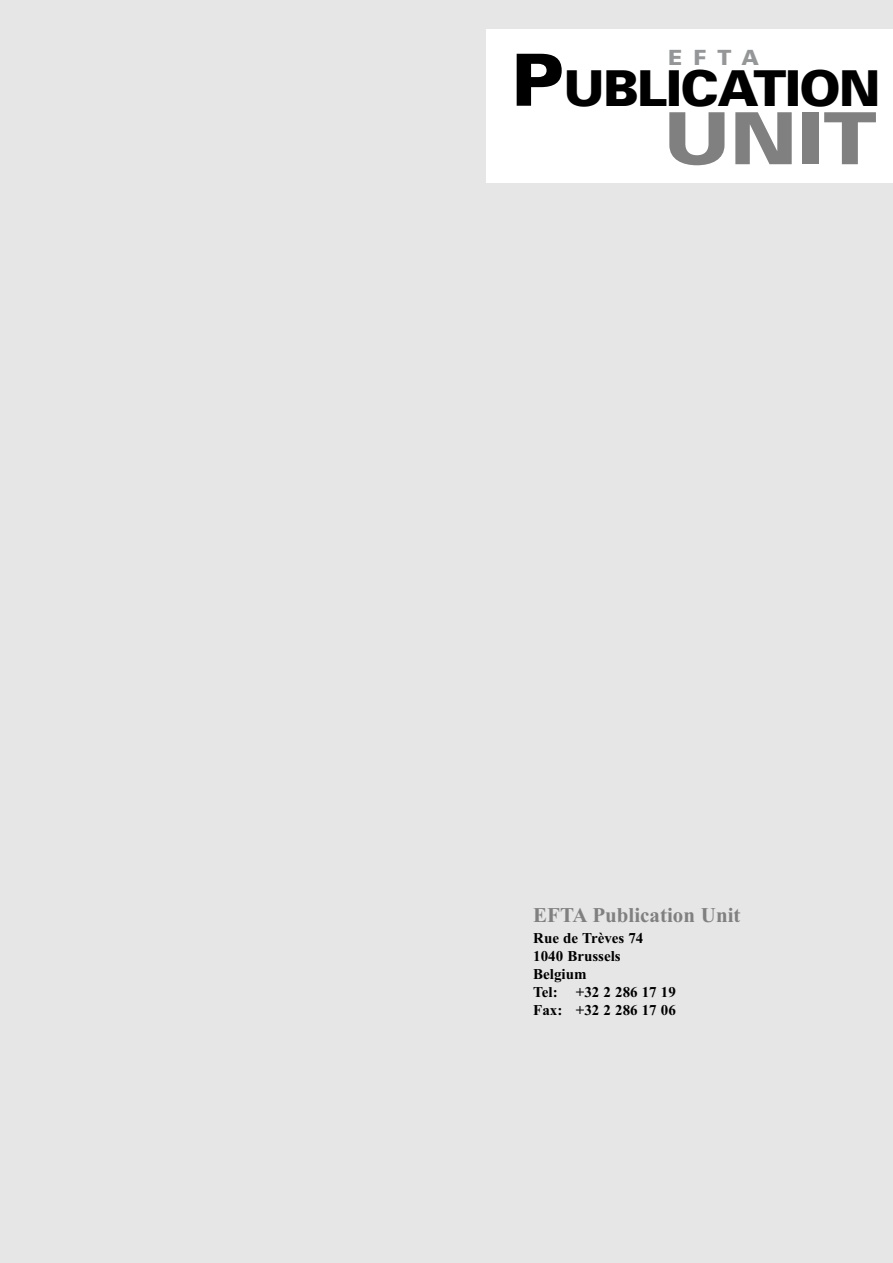
<style>
.page{position:relative;width:893px;height:1263px;background:#fff}
.page>*{position:absolute;margin:0;border:0;box-sizing:border-box;transform-origin:0 0}
.t1{font:900 72px "Univers";color:#808080;scale:1.11 1}
.t2{font:900 49.5px "Univers";letter-spacing:-.035em;color:#000}
.t3{font:700 21px "Times New Roman";color:#808080}
.t4{font:900 21px "Univers";color:#949698}
.t5{font:700 15px/18px "Times New Roman";color:#000}
.s1{font-size:72px}
</style>
<div class="page">
<div style="left:0;top:0;width:892px;height:1263px;background:#e6e6e6"></div>
<div style="left:486px;top:30px;width:406px;height:153px;background:#fff"></div>
<h3 class="t4" style="left:668px;top:50px;width:92px">EFTA</h3>
<h2 class="t2" style="left:511px;top:70px;width:370px"><span class="s1">P</span>UBLICATION</h2>
<h1 class="t1" style="left:663px;top:112px;width:193px">UNIT</h1>
<h3 class="t3" style="left:533px;top:908px;width:209px">EFTA Publication Unit</h3>
<p class="t5" style="left:533px;top:930px;width:144px">Rue de Trèves 74<br>1040 Brussels<br>Belgium<br>Tel: +32 2 286 17 19<br>Fax: +32 2 286 17 06</p>
</div>
